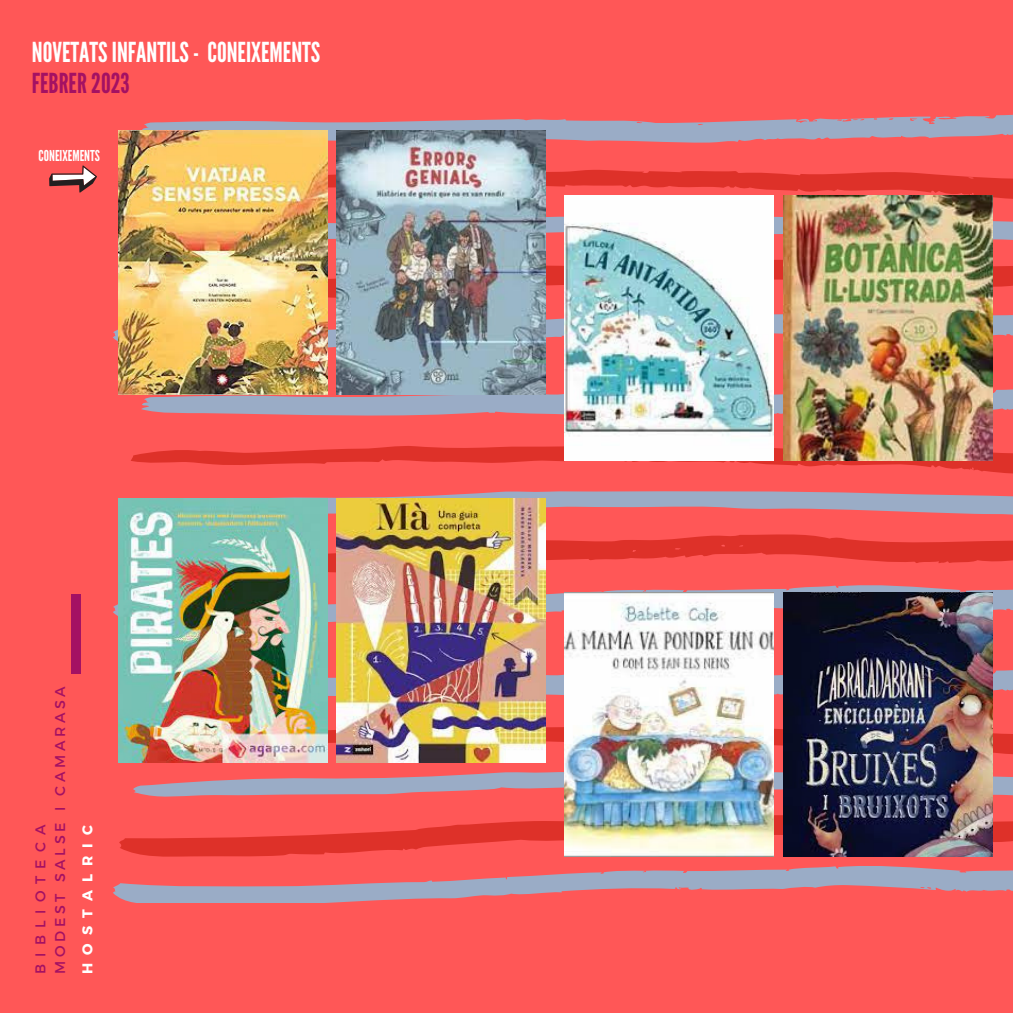
<style>
.page{position:relative;width:1013px;height:1013px;background:#fff}
.page>*{position:absolute;margin:0;border:0;box-sizing:border-box;transform-origin:0 0}
.t1{font:27.5px "League Gothic";color:#fff}
.t2{font:27.5px "League Gothic";color:#a41163}
.t3{font:15px "League Gothic";color:#fff}
.t4{font:14.25px/19.8px "Montserrat";letter-spacing:.26em;color:#a41163}
.t5{font:700 14.25px "Montserrat";letter-spacing:.57em;color:#fff}
</style>
<div class="page">
<div style="left:0;top:0;width:1012px;height:1012px;background:#ff5757"></div>
<svg style="left:142px;top:114px;width:870px;height:30px"></svg>
<svg style="left:327px;top:216px;width:685px;height:30px"></svg>
<svg style="left:327px;top:170px;width:685px;height:33px"></svg>
<svg style="left:113px;top:258px;width:899px;height:89px"></svg>
<svg style="left:141px;top:385px;width:871px;height:33px"></svg>
<svg style="left:273px;top:491px;width:739px;height:30px"></svg>
<svg style="left:113px;top:583px;width:899px;height:39px"></svg>
<svg style="left:131px;top:444px;width:881px;height:30px"></svg>
<svg style="left:327px;top:532px;width:685px;height:45px"></svg>
<svg style="left:327px;top:666px;width:685px;height:33px"></svg>
<svg style="left:133px;top:771px;width:879px;height:30px"></svg>
<svg style="left:327px;top:725px;width:685px;height:33px"></svg>
<svg style="left:113px;top:813px;width:899px;height:89px"></svg>
<div style="left:71px;top:594px;width:9px;height:80px;background:#a41163"></div>
<svg style="left:49px;top:165px;width:48px;height:28px"></svg>
<img style="left:118px;top:130px;width:209px;height:264px">
<img style="left:337px;top:130px;width:209px;height:264px">
<img style="left:118px;top:498px;width:209px;height:265px">
<img style="left:337px;top:498px;width:209px;height:265px">
<img style="left:565px;top:196px;width:209px;height:264px">
<img style="left:783px;top:196px;width:209px;height:264px">
<img style="left:783px;top:592px;width:209px;height:264px">
<img style="left:565px;top:592px;width:209px;height:264px">
<h1 class="t1" style="left:32px;top:36px;width:290px">NOVETATSINFANTILS- CONEIXEMENTS</h1>
<h1 class="t2" style="left:32px;top:67px;width:99px">FEBRER2023</h1>
<p class="t3" style="left:39px;top:147px;width:63px">CONEIXEMENTS</p>
<p class="t4" style="left:30px;top:973px;width:289px;rotate:-90deg">BIBLIOTECA<br>MODEST SALSE I CAMARASA</p>
<p class="t5" style="left:78px;top:973px;width:150px;rotate:-90deg">HOSTALRIC</p>
</div>
